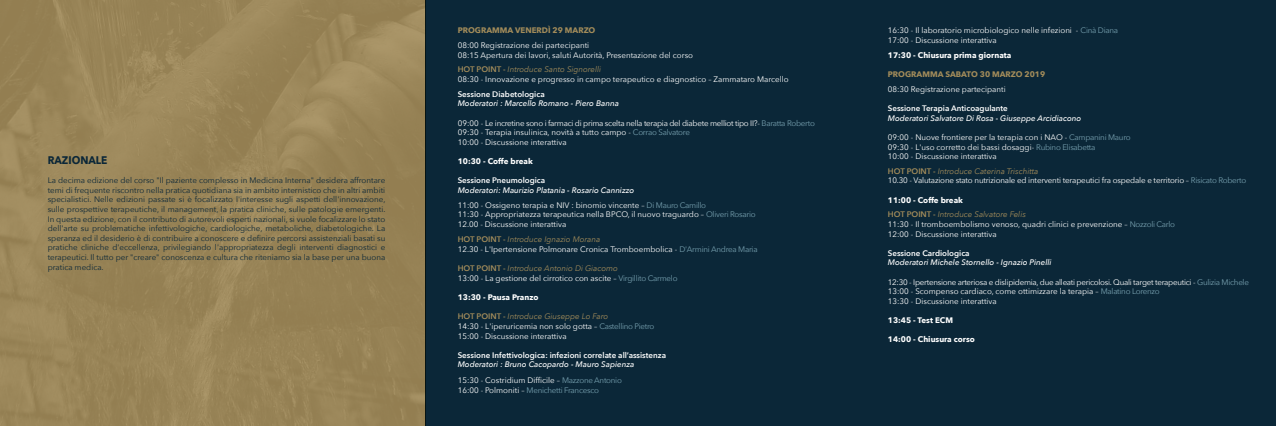
<style>
.page{position:relative;width:1276px;height:426px;background:#fff}
.page>*{position:absolute;margin:0;border:0;box-sizing:border-box;transform-origin:0 0}
.t1{font:700 11px "Avenir Next";color:#0b2738;scale:.93 1}
.t2{font:8px/9.6px "Avenir Next";color:#fff}
.t3{font:8px/9.6px "Avenir Next";color:#0b2738;text-align:justify}
.t4{font:8px/9.6px "Avenir Next";letter-spacing:-.035em;color:#fff}
.t5{font:italic 500 8px/14.6px "Avenir Next";color:#fff}
.t6{font:600 8px "Avenir Next";color:#fff}
.t7{font:8px/9.6px "Avenir Next";letter-spacing:-.02em;color:#fff}
.t8{font:700 8px "Avenir Next";color:#fff}
.t9{font:700 8px "Avenir Next";color:#a38c5a}
.t10{font:italic 8px/14.6px "Avenir Next";color:#a38c5a}
.t11{font:8px "Avenir Next";letter-spacing:-.035em;color:#769fae}
.s1{font-weight:600;color:#a38c5a}
.s2{font-style:italic;color:#a38c5a}
.s3{color:#769fae}
.s4{font-weight:400;font-style:normal}
.s5{font-weight:400;font-style:normal;color:#769fae}
.s6{color:#fff}
.s7{font-weight:700;font-style:normal;color:#fff}
.s8{font-weight:600;font-style:normal}
</style>
<div class="page">
<img style="left:0;top:0;width:425px;height:425px">
<div style="left:425px;top:0;width:851px;height:425px;background:#0b2738"></div>
<h1 class="t1" style="left:48px;top:150px;width:66px">RAZIONALE</h1>
<p class="t3" style="left:48px;top:175px;width:339px">La decima edizione del corso "Il paziente complesso in Medicina Interna" desidera affrontare temi di frequente riscontro nella pratica quotidiana sia in ambito internistico che in altri ambiti specialistici. Nelle edizioni passate si è focalizzato l'interesse sugli aspetti dell'innovazione, sulle prospettive terapeutiche, il management, la pratica cliniche, sulle patologie emergenti.<br>In questa edizione, con il contributo di autorevoli esperti nazionali, si vuole focalizzare lo stato dell'arte su problematiche infettivologiche, cardiologiche, metaboliche, diabetologiche. La speranza ed il desiderio è di contribuire a conoscere e definire percorsi assistenziali basati su pratiche cliniche d'eccellenza, privilegiando l'appropriatezza degli interventi diagnostici e terapeutici. Il tutto per "creare" conoscenza e cultura che riteniamo sia la base per una buona pratica medica.</p>
<p class="t9" style="left:458px;top:23px;width:139px">PROGRAMMA VENERDÌ 29 MARZO</p>
<p class="t2" style="left:458px;top:39px;width:237px;line-height:10px">08:00 Registrazione dei partecipanti<br>08:15 Apertura dei lavori, saluti Autorità, Presentazione del corso</p>
<p class="t2" style="left:458px;top:64px;width:332px;line-height:10px"><span class="s1">HOT POINT -</span> <span class="s2">Introduce Santo Signorelli<br></span>08:30 - Innovazione e progresso in campo terapeutico e diagnostico – Zammataro Marcello</p>
<p class="t6" style="left:458px;top:87px;width:89px">Sessione Diabetologica</p>
<p class="t5" style="left:458px;top:96px;width:163px">Moderatori : Marcello Romano - Piero Banna</p>
<p class="t4" style="left:458px;top:118px;width:359px">09:00 - Le incretine sono i farmaci di prima scelta nella terapia del diabete melliot tipo II?- <span class="s3">Baratta Roberto<br></span>09:30 - Terapia insulinica, novità a tutto campo - <span class="s3">Corrao Salvatore<br></span>10:00 - Discussione interattiva</p>
<p class="t8" style="left:458px;top:154px;width:77px">10:30 - Coffe break</p>
<p class="t6" style="left:458px;top:173px;width:89px">Sessione Pneumologica</p>
<p class="t5" style="left:458px;top:182px;width:250px">Moderatori: Maurizio Platania - Rosario Cannizzo<br><span class="s4">11:00 - Ossigeno terapia e NIV : binomio vincente –</span> <span class="s5">Di Mauro Camillo</span></p>
<p class="t2" style="left:458px;top:209px;width:299px">11:30 - Appropriatezza terapeutica nella BPCO, il nuovo traguardo – <span class="s3">Oliveri Rosario<br></span>12.00 - Discussione interattiva</p>
<p class="t2" style="left:458px;top:233px;width:301px;line-height:10px"><span class="s1">HOT POINT -</span> <span class="s2">Introduce Ignazio Morana<br></span>12.30 - L'Ipertensione Polmonare Cronica Tromboembolica - <span class="s3">D'Armini Andrea Maria</span></p>
<p class="t2" style="left:458px;top:262px;width:221px"><span class="s1">HOT POINT -</span> <span class="s2">Introduce Antonio Di Giacomo<br></span>13:00 - La gestione del cirrotico con ascite – <span class="s3">Virgillito Carmelo</span></p>
<p class="t8" style="left:458px;top:289px;width:82px">13:30 - Pausa Pranzo</p>
<p class="t2" style="left:458px;top:311px;width:198px"><span class="s1">HOT POINT -</span> <span class="s2">Introduce Giuseppe Lo Faro<br></span>14:30 - L'iperuricemia non solo gotta – <span class="s3">Castellino Pietro<br></span>15:00 - Discussione interattiva</p>
<p class="t6" style="left:458px;top:348px;width:210px">Sessione Infettivologica: infezioni correlate all’assistenza</p>
<p class="t5" style="left:458px;top:356px;width:178px;line-height:15px">Moderatori : Bruno Cacopardo - Mauro Sapienza<br><span class="s4">15:30 - Costridium Difficile –</span> <span class="s5">Mazzone Antonio</span></p>
<p class="t11" style="left:458px;top:383px;width:143px"><span class="s6">16:00 - Polmoniti –</span> Menichetti Francesco</p>
<p class="t2" style="left:888px;top:25px;width:232px;line-height:10px">16:30 - Il laboratorio microbiologico nelle infezioni - <span class="s3">Cinà Diana<br></span>17:00 - Discussione interattiva</p>
<p class="t8" style="left:888px;top:48px;width:125px">17:30 - Chiusura prima giornata</p>
<p class="t9" style="left:888px;top:67px;width:159px">PROGRAMMA SABATO 30 MARZO 2019</p>
<p class="t2" style="left:888px;top:84px;width:119px">08:30 Registrazione partecipanti</p>
<p class="t6" style="left:888px;top:101px;width:121px">Sessione Terapia Anticoagulante</p>
<p class="t5" style="left:888px;top:110px;width:195px">Moderatori Salvatore Di Rosa - Giuseppe Arcidiacono</p>
<p class="t2" style="left:888px;top:132px;width:244px">09:00 - Nuove frontiere per la terapia con i NAO - <span class="s3">Campanini Mauro<br></span>09:30 - L'uso corretto dei bassi dosaggi- <span class="s3">Rubino Elisabetta<br></span>10:00 - Discussione interattiva</p>
<p class="t7" style="left:888px;top:166px;width:360px"><span class="s1">HOT POINT -</span> <span class="s2">Introduce Caterina Trischitta<br></span>10.30 - Valutazione stato nutrizionale ed interventi terapeutici fra ospedale e territorio – <span class="s3">Risicato Roberto</span></p>
<p class="t10" style="left:888px;top:192px;width:139px"><span class="s7">11:00 - Coffe break<br></span><span class="s8">HOT POINT -</span> Introduce Salvatore Felis</p>
<p class="t2" style="left:888px;top:219px;width:289px">11:30 - Il tromboembolismo venoso, quadri clinici e prevenzione – <span class="s3">Nozzoli Carlo<br></span>12:00 - Discussione interattiva</p>
<p class="t6" style="left:888px;top:246px;width:83px">Sessione Cardiologica</p>
<p class="t5" style="left:888px;top:255px;width:165px">Moderatori Michele Stornello - Ignazio Pinelli</p>
<p class="t4" style="left:888px;top:276px;width:363px">12:30 - Ipertensione arteriosa e dislipidemia, due alleati pericolosi. Quali target terapeutici - <span class="s3">Gulizia Michele<br></span>13:00 - Scompenso cardiaco, come ottimizzare la terapia – <span class="s3">Malatino Lorenzo<br></span>13:30 - Discussione interattiva</p>
<p class="t8" style="left:888px;top:313px;width:67px">13:45 - Test ECM</p>
<p class="t8" style="left:888px;top:332px;width:89px">14:00 - Chiusura corso</p>
</div>
